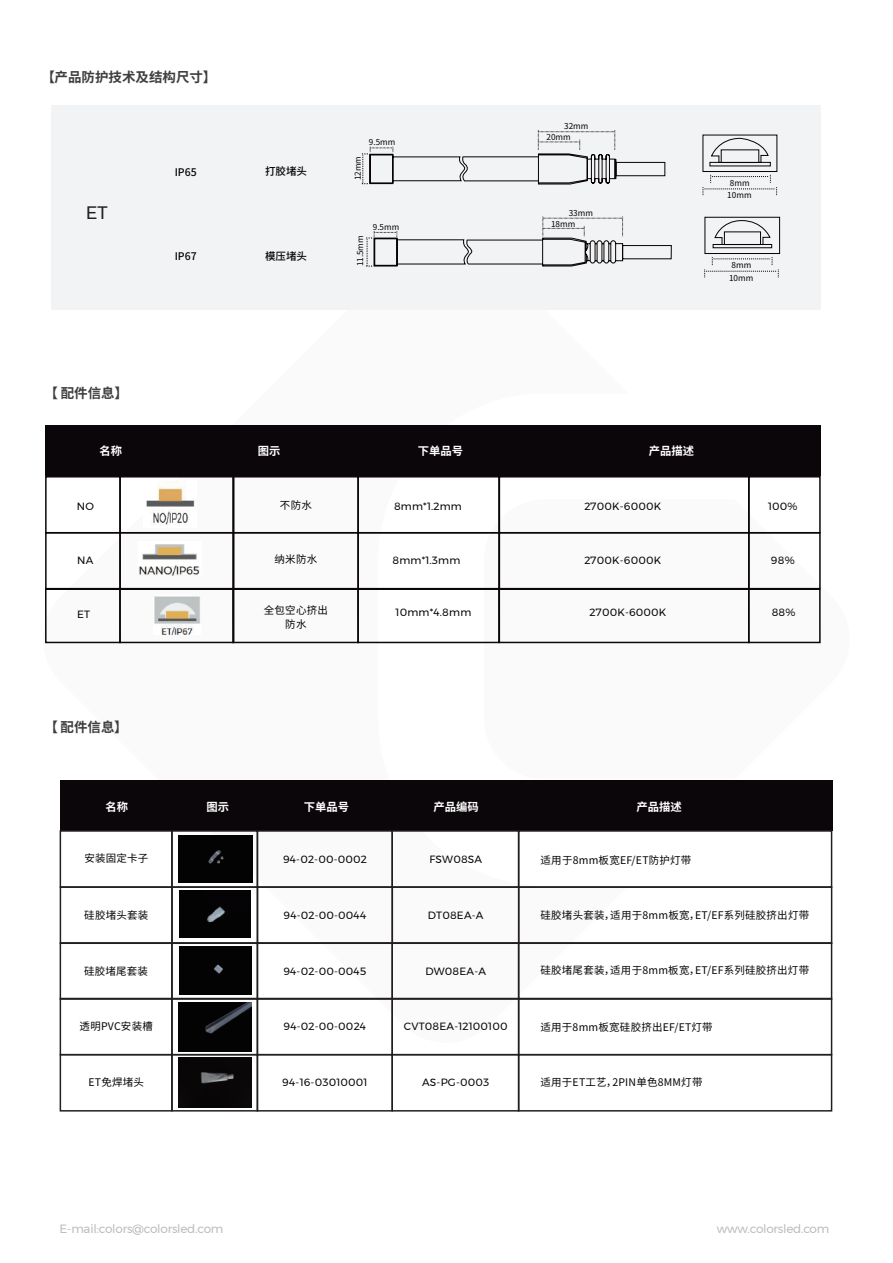
<style>
.page{position:relative;width:893px;height:1263px;background:#fff}
.page>*{position:absolute;margin:0;border:0;box-sizing:border-box;transform-origin:0 0}
.t1{font:18px "Montserrat";color:#231f20}
.t2{font:700 13.5px "Source Han Sans CN";color:#3e3e3f}
.t3{font:12px "Montserrat";letter-spacing:-.02em;color:#bcbdc0}
.t4{font:700 11.25px "Source Han Sans CN";color:#fff}
.t5{font:10.5px "Montserrat";letter-spacing:.02em;color:#070304}
.t6{font:10.5px/13.8px "Source Han Sans CN";letter-spacing:.02em;color:#070304;text-align:center}
.t7{font:500 10.5px "Source Han Sans CN";color:#030303}
.t8{font:8.25px/12.8px "Source Han Sans CN";color:#030303;text-align:center}
.t9{font:8.1px "Source Han Sans CN";color:#030303}
</style>
<div class="page">
<div style="left:45px;top:476px;width:76px;height:57px;border:2px solid #0b0609"></div>
<div style="left:119px;top:476px;width:115px;height:57px;border:2px solid #0b0609"></div>
<div style="left:232px;top:476px;width:127px;height:57px;border:2px solid #0b0609"></div>
<div style="left:357px;top:476px;width:143px;height:57px;border:2px solid #0b0609"></div>
<div style="left:499px;top:476px;width:251px;height:57px;border:2px solid #0b0609"></div>
<div style="left:748px;top:476px;width:73px;height:57px;border:2px solid #0b0609"></div>
<div style="left:45px;top:532px;width:76px;height:57px;border:2px solid #0b0609"></div>
<div style="left:119px;top:532px;width:115px;height:57px;border:2px solid #0b0609"></div>
<div style="left:232px;top:532px;width:127px;height:57px;border:2px solid #0b0609"></div>
<div style="left:357px;top:532px;width:143px;height:57px;border:2px solid #0b0609"></div>
<div style="left:499px;top:532px;width:251px;height:57px;border:2px solid #0b0609"></div>
<div style="left:748px;top:532px;width:73px;height:57px;border:2px solid #0b0609"></div>
<img style="left:139px;top:544px;width:61px;height:31px">
<img style="left:146px;top:480px;width:49px;height:45px">
<div style="left:45px;top:588px;width:76px;height:55px;border:2px solid #0b0609"></div>
<div style="left:119px;top:588px;width:115px;height:55px;border:2px solid #0b0609"></div>
<div style="left:232px;top:588px;width:127px;height:55px;border:2px solid #0b0609"></div>
<div style="left:357px;top:588px;width:143px;height:55px;border:2px solid #0b0609"></div>
<div style="left:499px;top:588px;width:250px;height:55px;border:2px solid #0b0609"></div>
<div style="left:748px;top:588px;width:73px;height:55px;border:2px solid #0b0609"></div>
<img style="left:153px;top:596px;width:47px;height:38px">
<div style="left:52px;top:105px;width:769px;height:205px;background:#f2f3f4"></div>
<svg style="left:361px;top:130px;width:304px;height:54px"></svg>
<svg style="left:702px;top:135px;width:75px;height:60px"></svg>
<svg style="left:366px;top:216px;width:306px;height:51px"></svg>
<svg style="left:704px;top:217px;width:76px;height:60px"></svg>
<div style="left:45px;top:426px;width:776px;height:50px;background:#0b0609"></div>
<div style="left:60px;top:780px;width:773px;height:51px;background:#0b0609"></div>
<div style="left:178px;top:835px;width:75px;height:47px;background:#030303"></div>
<div style="left:60px;top:830px;width:113px;height:58px;border:2px solid #231f20"></div>
<div style="left:171px;top:830px;width:87px;height:58px;border:2px solid #231f20"></div>
<div style="left:257px;top:830px;width:136px;height:58px;border:2px solid #231f20"></div>
<div style="left:391px;top:830px;width:128px;height:58px;border:2px solid #231f20"></div>
<div style="left:518px;top:830px;width:314px;height:58px;border:2px solid #231f20"></div>
<div style="left:60px;top:886px;width:113px;height:58px;border:2px solid #231f20"></div>
<div style="left:171px;top:886px;width:87px;height:58px;border:2px solid #231f20"></div>
<div style="left:257px;top:886px;width:136px;height:58px;border:2px solid #231f20"></div>
<div style="left:392px;top:886px;width:127px;height:58px;border:2px solid #231f20"></div>
<div style="left:518px;top:886px;width:314px;height:58px;border:2px solid #231f20"></div>
<div style="left:60px;top:942px;width:113px;height:58px;border:2px solid #231f20"></div>
<div style="left:171px;top:942px;width:87px;height:58px;border:2px solid #231f20"></div>
<div style="left:257px;top:942px;width:136px;height:58px;border:2px solid #231f20"></div>
<div style="left:391px;top:942px;width:128px;height:58px;border:2px solid #231f20"></div>
<div style="left:518px;top:942px;width:314px;height:58px;border:2px solid #231f20"></div>
<div style="left:180px;top:891px;width:70px;height:47px;background:#030303"></div>
<div style="left:180px;top:947px;width:71px;height:48px;background:#030303"></div>
<img style="left:178px;top:1002px;width:74px;height:49px">
<img style="left:178px;top:1058px;width:74px;height:50px">
<div style="left:60px;top:998px;width:113px;height:57px;border:2px solid #231f20"></div>
<div style="left:171px;top:998px;width:87px;height:57px;border:2px solid #231f20"></div>
<div style="left:257px;top:998px;width:136px;height:57px;border:2px solid #231f20"></div>
<div style="left:391px;top:998px;width:128px;height:57px;border:2px solid #231f20"></div>
<div style="left:518px;top:998px;width:314px;height:57px;border:2px solid #231f20"></div>
<div style="left:60px;top:1054px;width:113px;height:57px;border:2px solid #231f20"></div>
<div style="left:171px;top:1054px;width:87px;height:57px;border:2px solid #231f20"></div>
<div style="left:257px;top:1054px;width:136px;height:57px;border:2px solid #231f20"></div>
<div style="left:391px;top:1054px;width:128px;height:57px;border:2px solid #231f20"></div>
<div style="left:518px;top:1054px;width:314px;height:57px;border:2px solid #231f20"></div>
<p class="t2" style="left:41px;top:69px;width:176px">【产品防护技术及结构尺寸】</p>
<p class="t9" style="left:369px;top:138px;width:28px">9.5mm</p>
<p class="t8" style="left:547px;top:121px;width:43px;line-height:11.2px;text-align:left;text-indent:18px">32mm<br>20mm</p>
<p class="t7" style="left:175px;top:166px;width:24px">IP65</p>
<p class="t7" style="left:265px;top:166px;width:43px">打胶堵头</p>
<p class="t9" style="left:353px;top:180px;width:26px;rotate:-90deg">12mm</p>
<p class="t8" style="left:727px;top:176px;width:26px">8mm<br>10mm</p>
<h1 class="t1" style="left:86px;top:199px;width:23px">ET</h1>
<p class="t8" style="left:569px;top:206px;width:26px">33mm</p>
<p class="t9" style="left:373px;top:222px;width:28px">9.5mm</p>
<p class="t8" style="left:551px;top:218px;width:26px">18mm</p>
<p class="t7" style="left:175px;top:250px;width:24px">IP67</p>
<p class="t7" style="left:265px;top:250px;width:43px">模压堵头</p>
<p class="t9" style="left:356px;top:266px;width:32px;rotate:-90deg">11.5mm</p>
<p class="t8" style="left:729px;top:259px;width:26px">8mm<br>10mm</p>
<p class="t2" style="left:45px;top:385px;width:85px">【 配件信息】</p>
<p class="t4" style="left:100px;top:444px;width:24px">名称</p>
<p class="t4" style="left:258px;top:444px;width:24px">图示</p>
<p class="t4" style="left:418px;top:444px;width:47px">下单品号</p>
<p class="t4" style="left:649px;top:444px;width:47px">产品描述</p>
<p class="t5" style="left:77px;top:498px;width:19px">NO</p>
<p class="t6" style="left:280px;top:498px;width:33px">不防水</p>
<p class="t5" style="left:394px;top:498px;width:69px">8mm*1.2mm</p>
<p class="t5" style="left:584px;top:498px;width:78px">2700K-6000K</p>
<p class="t5" style="left:768px;top:498px;width:31px">100%</p>
<p class="t5" style="left:77px;top:552px;width:18px">NA</p>
<p class="t6" style="left:275px;top:552px;width:44px">纳米防水</p>
<p class="t5" style="left:392px;top:552px;width:69px">8mm*1.3mm</p>
<p class="t5" style="left:584px;top:552px;width:78px">2700K-6000K</p>
<p class="t5" style="left:771px;top:552px;width:25px">98%</p>
<p class="t6" style="left:264px;top:603px;width:66px">全包空心挤出防水</p>
<p class="t5" style="left:77px;top:606px;width:15px">ET</p>
<p class="t5" style="left:396px;top:604px;width:77px">10mm*4.8mm</p>
<p class="t5" style="left:590px;top:604px;width:78px">2700K-6000K</p>
<p class="t5" style="left:772px;top:604px;width:25px">88%</p>
<p class="t2" style="left:44px;top:720px;width:85px">【 配件信息】</p>
<p class="t4" style="left:105px;top:801px;width:24px">名称</p>
<p class="t4" style="left:206px;top:801px;width:24px">图示</p>
<p class="t4" style="left:304px;top:801px;width:47px">下单品号</p>
<p class="t4" style="left:433px;top:801px;width:47px">产品编码</p>
<p class="t4" style="left:636px;top:801px;width:47px">产品描述</p>
<p class="t6" style="left:84px;top:852px;width:66px">安装固定卡子</p>
<p class="t5" style="left:283px;top:852px;width:85px">94-02-00-0002</p>
<p class="t5" style="left:429px;top:852px;width:54px">FSW08SA</p>
<p class="t6" style="left:541px;top:854px;width:152px">适用于8mm板宽EF/ET防护灯带</p>
<p class="t6" style="left:84px;top:908px;width:66px">硅胶堵头套装</p>
<p class="t5" style="left:284px;top:907px;width:84px">94-02-00-0044</p>
<p class="t5" style="left:428px;top:907px;width:57px">DT08EA-A</p>
<p class="t6" style="left:541px;top:908px;width:270px">硅胶堵头套装，适用于8mm板宽，ET/EF系列硅胶挤出灯带</p>
<p class="t6" style="left:84px;top:964px;width:66px">硅胶堵尾套装</p>
<p class="t5" style="left:283px;top:963px;width:84px">94-02-00-0045</p>
<p class="t5" style="left:425px;top:963px;width:62px">DW08EA-A</p>
<p class="t6" style="left:540px;top:964px;width:270px">硅胶堵尾套装，适用于8mm板宽，ET/EF系列硅胶挤出灯带</p>
<p class="t6" style="left:80px;top:1019px;width:75px">透明PVC安装槽</p>
<p class="t5" style="left:404px;top:1018px;width:105px">CVT08EA-12100100</p>
<p class="t5" style="left:284px;top:1018px;width:84px">94-02-00-0024</p>
<p class="t6" style="left:540px;top:1020px;width:174px">适用于8mm板宽硅胶挤出EF/ET灯带</p>
<p class="t6" style="left:89px;top:1075px;width:57px">ET免焊堵头</p>
<p class="t6" style="left:540px;top:1076px;width:163px">适用于ET工艺，2PIN单色8MM灯带</p>
<p class="t5" style="left:422px;top:1074px;width:69px">AS-PG-0003</p>
<p class="t5" style="left:282px;top:1074px;width:87px">94-16-03010001</p>
<p class="t3" style="left:60px;top:1219px;width:165px">E-mail:colors@colorsled.com</p>
<p class="t3" style="left:717px;top:1219px;width:114px">www.colorsled.com</p>
</div>
